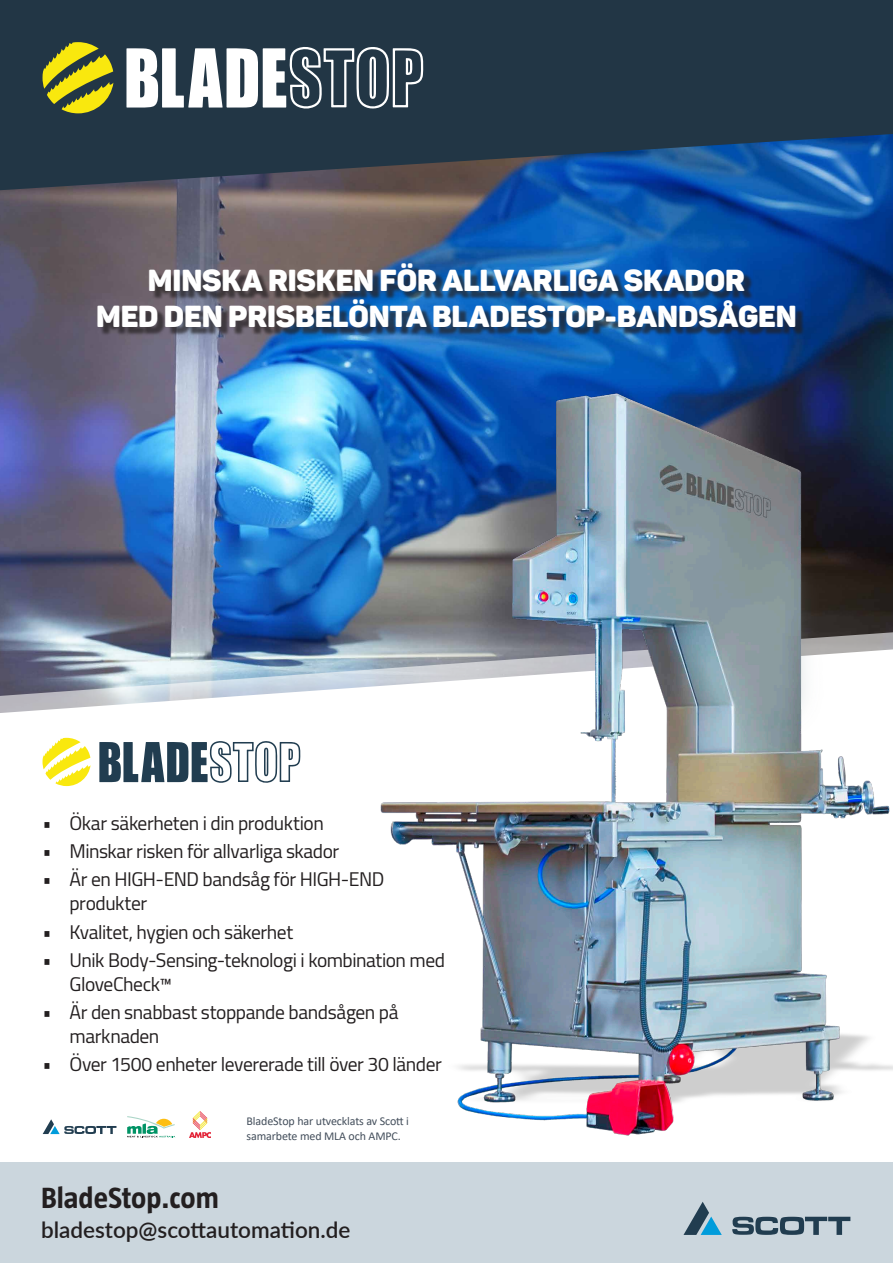
<style>
.page{position:relative;width:893px;height:1263px;background:#fff}
.page>*{position:absolute;margin:0;border:0;box-sizing:border-box;transform-origin:0 0}
.t1{font:30px "Panton Black Caps";letter-spacing:-.005em;color:#fff}
.BODY{font:700 30px "Taz";color:#231f20}
.BODY-2{font:600 22.5px "Lato";color:#231f20}
.t2{font:19.5px/24px "Cairo";letter-spacing:-.025em;color:#231f20}
.t3{font:12px/14.4px "Calibri";letter-spacing:-.01em;color:#444f5c}
</style>
<div class="page">
<img style="left:0;top:190px;width:893px;height:441px">
<svg style="left:0;top:649px;width:372px;height:489px"></svg>
<svg style="left:0;top:0;width:893px;height:190px;background:#233b51"></svg>
<div style="left:100px;top:266px;width:705px;height:71px;background:#231f20;opacity:.68"></div>
<svg style="left:126px;top:46px;width:297px;height:64px"></svg>
<svg style="left:43px;top:42px;width:70px;height:71px;background:#949427"></svg>
<img style="left:190px;top:1112px;width:21px;height:26px">
<svg style="left:127px;top:1116px;width:48px;height:21px"></svg>
<svg style="left:43px;top:1119px;width:73px;height:15px"></svg>
<svg style="left:99px;top:741px;width:201px;height:42px"></svg>
<svg style="left:43px;top:738px;width:48px;height:48px"></svg>
<div style="left:0;top:1162px;width:893px;height:101px;background:#cbd6dd"></div>
<svg style="left:683px;top:1202px;width:39px;height:33px"></svg>
<svg style="left:732px;top:1217px;width:118px;height:18px"></svg>
<img style="left:372px;top:393px;width:521px;height:743px">
<p class="t1" style="left:148px;top:261px;width:599px">MINSKA RISKEN FÖR ALLVARLIGA SKADOR</p>
<p class="t1" style="left:96px;top:297px;width:702px">MED DEN PRISBELÖNTA BLADESTOP-BANDSÅGEN</p>
<p class="t2" style="left:43px;top:811px;width:283px">• Ökar säkerheten i din produktion</p>
<p class="t2" style="left:43px;top:839px;width:298px">• Minskar risken för allvarliga skador</p>
<p class="t2" style="left:70px;top:867px;width:316px;text-indent:-27px">• Är en HIGH-END bandsåg för HIGH-END produkter</p>
<p class="t2" style="left:43px;top:919px;width:252px">• Kvalitet, hygien och säkerhet</p>
<p class="t2" style="left:70px;top:948px;width:377px;text-indent:-27px">• Unik Body-Sensing-teknologi i kombination med<br>GloveCheck™</p>
<p class="t2" style="left:70px;top:1000px;width:331px;text-indent:-27px">• Är den snabbast stoppande bandsågen på marknaden</p>
<p class="t2" style="left:43px;top:1052px;width:401px">• Över 1500 enheter levererade till över 30 länder</p>
<p class="t3" style="left:246px;top:1113px;width:164px">BladeStop har utvecklats av Scott i samarbete med MLA och AMPC.</p>
<p class="BODY" style="left:41px;top:1180px;width:179px">BladeStop.com</p>
<p class="BODY-2" style="left:41px;top:1213px;width:311px">bladestop@scottautomation.de</p>
</div>
